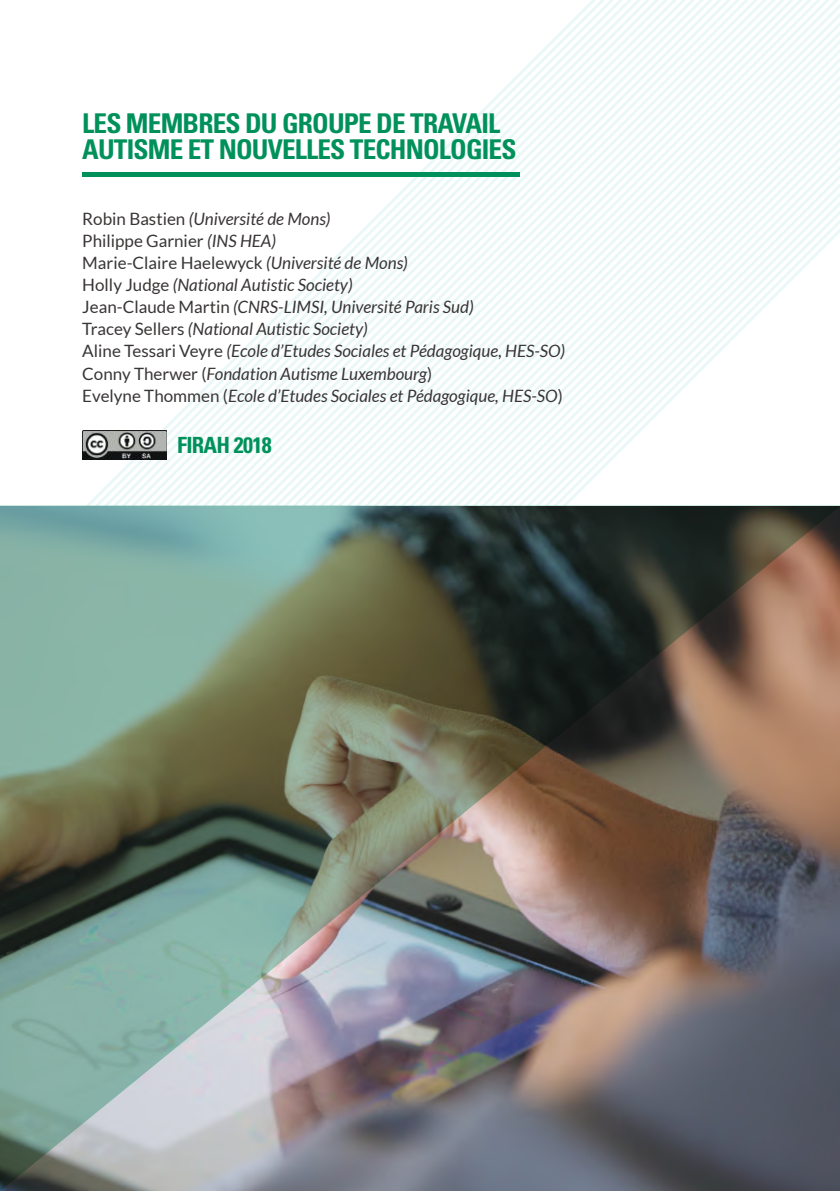
<style>
.page{position:relative;width:840px;height:1191px;background:#fff}
.page>*{position:absolute;margin:0;border:0;box-sizing:border-box;transform-origin:0 0}
.t1{font:700 condensed 27.2px/26.2px "Univers";letter-spacing:-.03em;color:#00915b}
.t2{font:700 condensed 22.4px "Univers";letter-spacing:-.03em;color:#00915b}
.t3{font:italic 17px/22px "Lato";color:#393535}
.s1{font-style:normal}
</style>
<div class="page">
<svg style="left:695px;top:174px;width:144px;height:203px"></svg>
<svg style="left:659px;top:0;width:18px;height:413px"></svg>
<svg style="left:82px;top:0;width:577px;height:505px"></svg>
<hr style="left:82px;top:172px;width:437px;height:4px;background:#00915b">
<img style="left:0;top:505px;width:839px;height:686px">
<img style="left:82px;top:430px;width:84px;height:30px">
<h1 class="t1" style="left:82px;top:110px;width:435px">LES MEMBRES DU GROUPE DE TRAVAIL<br>AUTISME ET NOUVELLES TECHNOLOGIES</h1>
<p class="t3" style="left:82px;top:209px;width:484px"><span class="s1">Robin Bastien</span> (Université de Mons)<br><span class="s1">Philippe Garnier</span> (INS HEA)<br><span class="s1">Marie-Claire Haelewyck</span> (Université de Mons)<br><span class="s1">Holly Judge</span> (National Autistic Society)<br><span class="s1">Jean-Claude Martin</span> (CNRS-LIMSI, Université Paris Sud)<br><span class="s1">Tracey Sellers</span> (National Autistic Society)<br><span class="s1">Aline Tessari Veyre</span> (Ecole d’Etudes Sociales et Pédagogique, HES-SO)<br><span class="s1">Conny Therwer (</span>Fondation Autisme Luxembourg<span class="s1">)<br>Evelyne Thommen (</span>Ecole d’Etudes Sociales et Pédagogique, HES-SO<span class="s1">)</span></p>
<h2 class="t2" style="left:177px;top:431px;width:96px">FIRAH 2018</h2>
</div>
